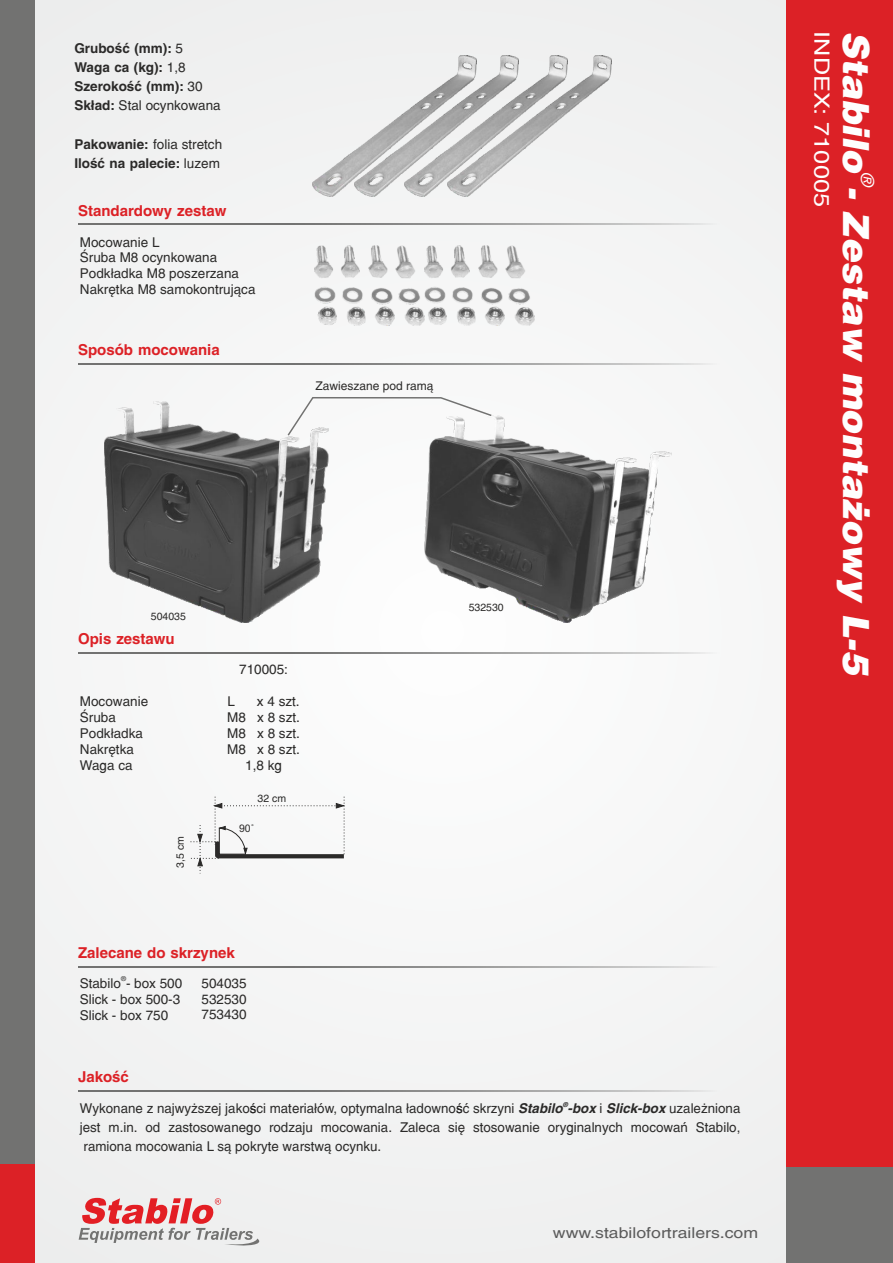
<style>
.page{position:relative;width:893px;height:1263px;background:#fff}
.page>*{position:absolute;margin:0;border:0;box-sizing:border-box;transform-origin:0 0}
.t1{font:italic 900 36px "Switzerland";color:#fefefe}
.t2{font:21px "Switzerland";color:#fefefe;scale:1.2 1}
.t3{font:italic 18px "Switzerland";color:#fefefe}
.t4{font:700 15px "Switzerland";color:#dc2126}
.t5{font:15px "Switzerland";color:#5b5b5b;scale:1.18 1}
.t6{font:13.5px/15.9px "Switzerland";color:#2b2a29}
.t7{font:700 13.5px/19.2px "Switzerland";color:#2b2a29}
.t8{font:12px "Switzerland";color:#2b2a29}
.t9{font:10.5px "Switzerland";color:#2b2a29}
.t10{font:10.5px "Arial";color:#2b2a29}
.t11{font:6.75px "Switzerland";color:#2b2a29}
.t12{font:italic 700 6.75px "Switzerland";color:#2b2a29}
.s1{font-weight:400}
.s2{font-weight:700;font-style:italic}
</style>
<div class="page">
<div style="left:0;top:0;width:888px;height:1263px;background:#f4f4f4"></div>
<div style="left:787px;top:0;width:106px;height:1184px;background:#dc2126"></div>
<div style="left:0;top:0;width:34px;height:1263px;background:#727271"></div>
<div style="left:0;top:1164px;width:34px;height:99px;background:#dc2126"></div>
<div style="left:787px;top:1167px;width:106px;height:96px;background:#727271"></div>
<hr style="left:78px;top:223px;width:673px;height:2px;background:#727271">
<hr style="left:78px;top:363px;width:673px;height:2px;background:#727271">
<hr style="left:78px;top:652px;width:673px;height:2px;background:#727271">
<hr style="left:78px;top:966px;width:673px;height:2px;background:#727271">
<hr style="left:78px;top:1090px;width:673px;height:2px;background:#727271">
<svg style="left:79px;top:1198px;width:180px;height:48px"></svg>
<img style="left:315px;top:245px;width:220px;height:81px">
<svg style="left:191px;top:797px;width:154px;height:74px"></svg>
<img style="left:313px;top:150px;width:42px;height:46px">
<img style="left:355px;top:113px;width:49px;height:83px">
<img style="left:404px;top:80px;width:44px;height:116px">
<img style="left:448px;top:56px;width:163px;height:140px">
<img style="left:105px;top:401px;width:224px;height:221px">
<img style="left:424px;top:416px;width:248px;height:207px">
<svg style="left:286px;top:397px;width:207px;height:40px"></svg>
<p class="t7" style="left:74px;top:39px;width:148px">Grubość (mm): <span class="s1">5<br></span>Waga ca (kg): <span class="s1">1,8<br></span>Szerokość (mm): <span class="s1">30<br></span>Skład: <span class="s1">Stal ocynkowana</span></p>
<p class="t7" style="left:74px;top:135px;width:149px">Pakowanie: <span class="s1">folia stretch<br></span>Ilość na palecie: <span class="s1">luzem</span></p>
<p class="t4" style="left:78px;top:204px;width:150px">Standardowy zestaw</p>
<p class="t6" style="left:80px;top:235px;width:177px">Mocowanie L<br>Śruba M8 ocynkowana<br>Podkładka M8 poszerzana<br>Nakrętka M8 samokontrująca</p>
<p class="t4" style="left:78px;top:343px;width:143px">Sposób mocowania</p>
<p class="t8" style="left:315px;top:381px;width:120px">Zawieszane pod ramą</p>
<p class="t9" style="left:151px;top:612px;width:37px">504035</p>
<p class="t4" style="left:78px;top:632px;width:98px">Opis zestawu</p>
<p class="t6" style="left:80px;top:694px;width:70px">Mocowanie<br>Śruba<br>Podkładka<br>Nakrętka<br>Waga ca</p>
<p class="t9" style="left:176px;top:868px;width:33px;rotate:-90deg">3,5 cm</p>
<p class="t6" style="left:239px;top:663px;width:50px">710005:</p>
<p class="t6" style="left:227px;top:694px;width:9px">L</p>
<p class="t6" style="left:257px;top:694px;width:44px">x 4 szt.</p>
<p class="t6" style="left:227px;top:710px;width:74px">M8 x 8 szt.</p>
<p class="t6" style="left:227px;top:726px;width:74px">M8 x 8 szt.</p>
<p class="t6" style="left:227px;top:742px;width:74px">M8 x 8 szt.</p>
<p class="t6" style="left:245px;top:758px;width:38px">1,8 kg</p>
<p class="t9" style="left:258px;top:794px;width:30px">32 cm</p>
<p class="t10" style="left:239px;top:824px;width:17px">90˚</p>
<p class="t4" style="left:78px;top:947px;width:158px">Zalecane do skrzynek</p>
<p class="t11" style="left:121px;top:976px;width:6px">®</p>
<p class="t6" style="left:80px;top:976px;width:104px">Stabilo - box 500<br>Slick - box 500-3<br>Slick - box 750</p>
<p class="t6" style="left:202px;top:976px;width:47px;text-align:justify">504035<br>532530<br>753430</p>
<p class="t4" style="left:78px;top:1070px;width:52px">Jakość</p>
<p class="t9" style="left:469px;top:603px;width:37px">532530</p>
<p class="t12" style="left:563px;top:1101px;width:6px">®</p>
<p class="t6" style="left:80px;top:1100px;width:662px;line-height:19px;text-align:justify">Wykonane z najwyższej jakości materiałów, optymalna ładowność skrzyni <span class="s2">Stabilo -box</span> i <span class="s2">Slick-box</span> uzależniona jest m.in. od zastosowanego rodzaju mocowania. Zaleca się stosowanie oryginalnych mocowań Stabilo, ramiona mocowania L są pokryte warstwą ocynku.</p>
<p class="t5" style="left:553px;top:1226px;width:175px">www.stabilofortrailers.com</p>
<h2 class="t2" style="left:831px;top:31px;width:147px;rotate:90deg">INDEX: 710005</h2>
<h1 class="t1" style="left:873px;top:31px;width:645px;rotate:90deg">Stabilo - Zestaw montażowy L-5</h1>
<h3 class="t3" style="left:875px;top:172px;width:17px;rotate:90deg">®</h3>
</div>
